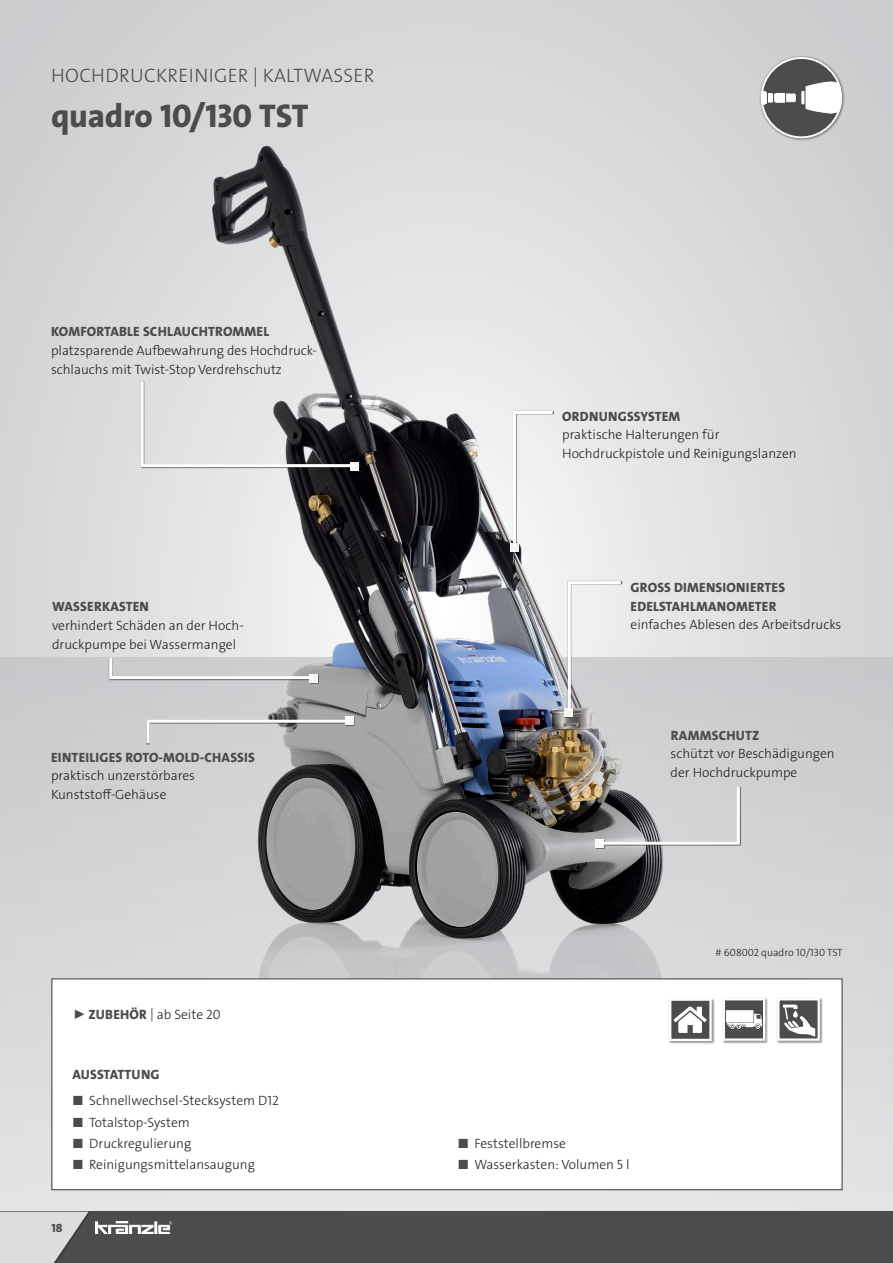
<style>
.page{position:relative;width:893px;height:1263px;background:#fff}
.page>*{position:absolute;margin:0;border:0;box-sizing:border-box;transform-origin:0 0}
.t1{font:33px "The Sans LP8 Ex Bld";letter-spacing:-.005em;color:#4b4c4d}
.t2{font:19.5px "The Sans LP3 Lig";letter-spacing:.015em;color:#4b4c4d}
.t3{font:13.5px/18.8px "The Sans LP3 Lig";color:#231f20}
.t4{font:13.5px "The Sans LP8 Ex Bld";letter-spacing:.015em;color:#4b4c4d}
.t5{font:12px "The Sans LP8 Ex Bld";color:#4b4c4d}
.t6{font:10.5px "The Sans LP3 Lig";color:#231f20}
.s1{font-family:"The Sans LP8 Ex Bld";color:#4b4c4d}
.s2{color:#4b4c4d}
</style>
<div class="page">
<div style="left:0;top:0;width:893px;height:1224px;background:#d4d5d7"></div>
<div style="left:0;top:657px;width:893px;height:606px;background:linear-gradient(to bottom,#c7c8ca,#e6e6e8)"></div>
<div style="left:0;top:1211px;width:893px;height:52px;background:#4b4c4d"></div>
<svg style="left:0;top:1211px;width:89px;height:52px"></svg>
<img style="left:95px;top:1221px;width:77px;height:12px">
<img style="left:52px;top:146px;width:791px;height:832px">
<div style="left:51px;top:978px;width:792px;height:212px;background:#fff;border:1px solid #4b4c4d"></div>
<div style="left:564px;top:581px;width:58px;height:137px;background:#231f20;opacity:.8"></div>
<svg style="left:566px;top:580px;width:58px;height:135px"></svg>
<div style="left:564px;top:708px;width:9px;height:9px;background:#f5f5f5"></div>
<div style="left:109px;top:657px;width:210px;height:27px;background:#231f20;opacity:.8"></div>
<svg style="left:108px;top:655px;width:208px;height:26px"></svg>
<div style="left:309px;top:674px;width:9px;height:9px;background:#f5f5f5"></div>
<div style="left:595px;top:786px;width:146px;height:63px;background:#231f20;opacity:.8"></div>
<svg style="left:596px;top:784px;width:145px;height:62px"></svg>
<div style="left:595px;top:839px;width:9px;height:9px;background:#f6f6f6"></div>
<div style="left:140px;top:381px;width:221px;height:91px;background:#231f20;opacity:.8"></div>
<svg style="left:139px;top:379px;width:218px;height:90px"></svg>
<div style="left:351px;top:462px;width:8px;height:9px;background:#f3f3f3"></div>
<div style="left:146px;top:716px;width:209px;height:29px;background:#231f20;opacity:.8"></div>
<svg style="left:145px;top:718px;width:208px;height:28px"></svg>
<div style="left:345px;top:716px;width:8px;height:9px;background:#f6f6f6"></div>
<div style="left:509px;top:411px;width:45px;height:142px;background:#f3f3f3"></div>
<svg style="left:511px;top:409px;width:45px;height:140px"></svg>
<div style="left:510px;top:543px;width:8px;height:9px;background:#f3f3f3"></div>
<div style="left:759px;top:56px;width:86px;height:85px;background:#231f20;opacity:.55"></div>
<div style="left:762px;top:58px;width:79px;height:79px;background:#4b4c4d;border-radius:50%"></div>
<div style="left:761px;top:57px;width:81px;height:81px;border:2px solid #fff;border-radius:50%"></div>
<svg style="left:762px;top:66px;width:81px;height:48px"></svg>
<div style="left:776px;top:997px;width:47px;height:47px;background:#231f20;opacity:.5"></div>
<div style="left:777px;top:998px;width:43px;height:43px;background:#4b4c4d;border:2px solid #fff"></div>
<svg style="left:783px;top:1004px;width:32px;height:32px"></svg>
<div style="left:668px;top:998px;width:47px;height:46px;background:#231f20;opacity:.5"></div>
<div style="left:669px;top:998px;width:43px;height:43px;background:#4b4c4d;border:2px solid #fff"></div>
<svg style="left:674px;top:1006px;width:33px;height:27px"></svg>
<div style="left:722px;top:997px;width:46px;height:47px;background:#231f20;opacity:.5"></div>
<div style="left:723px;top:998px;width:42px;height:43px;background:#4b4c4d;border:2px solid #fff"></div>
<svg style="left:726px;top:1010px;width:36px;height:19px"></svg>
<p class="t2" style="left:51px;top:63px;width:325px">HOCHDRUCKREINIGER | KALTWASSER</p>
<p class="t1" style="left:51px;top:94px;width:259px">quadro 10/130 TST</p>
<p class="t4" style="left:51px;top:323px;width:220px">KOMFORTABLE SCHLAUCHTROMMEL</p>
<p class="t3" style="left:51px;top:341px;width:267px">platzsparende Aufbewahrung des Hochdruck&shy;schlauchs mit Twist-Stop Verdrehschutz</p>
<p class="t4" style="left:52px;top:598px;width:98px">WASSERKASTEN</p>
<p class="t3" style="left:52px;top:616px;width:193px">verhindert Schäden an der Hoch-</p>
<p class="t3" style="left:52px;top:635px;width:186px">druckpumpe bei Wassermangel</p>
<p class="t4" style="left:51px;top:748px;width:205px">EINTEILIGES ROTO-MOLD-CHASSIS</p>
<p class="t3" style="left:51px;top:766px;width:145px">praktisch unzerstörbares</p>
<p class="t3" style="left:51px;top:785px;width:117px">Kunststoff-Gehäuse</p>
<p class="t3" style="left:72px;top:1005px;width:150px"><span class="s1">► ZUBEHÖR</span> | ab Seite 20</p>
<p class="t4" style="left:72px;top:1065px;width:89px">AUSSTATTUNG</p>
<p class="t3" style="left:72px;top:1091px;width:208px"><span class="s2">■</span> Schnellwechsel-Stecksystem D12</p>
<p class="t3" style="left:72px;top:1113px;width:119px"><span class="s2">■</span> Totalstop-System</p>
<p class="t3" style="left:72px;top:1134px;width:120px"><span class="s2">■</span> Druckregulierung</p>
<p class="t3" style="left:72px;top:1155px;width:184px"><span class="s2">■</span> Reinigungsmittelansaugung</p>
<p class="t5" style="left:51px;top:1220px;width:13px">18</p>
<p class="t4" style="left:562px;top:407px;width:120px">ORDNUNGSSYSTEM</p>
<p class="t3" style="left:562px;top:426px;width:159px">praktische Halterungen für</p>
<p class="t3" style="left:562px;top:444px;width:236px">Hochdruckpistole und Reinigungslanzen</p>
<p class="t4" style="left:631px;top:579px;width:156px">GROSS DIMENSIONIERTES</p>
<p class="t4" style="left:631px;top:597px;width:147px">EDELSTAHLMANOMETER</p>
<p class="t3" style="left:630px;top:615px;width:212px">einfaches Ablesen des Arbeitsdrucks</p>
<p class="t4" style="left:671px;top:726px;width:90px">RAMMSCHUTZ</p>
<p class="t3" style="left:671px;top:744px;width:166px">schützt vor Beschädigungen der Hochdruckpumpe</p>
<p class="t3" style="left:457px;top:1134px;width:110px"><span class="s2">■</span> Feststellbremse</p>
<p class="t3" style="left:457px;top:1155px;width:174px"><span class="s2">■</span> Wasserkasten: Volumen 5 l</p>
<p class="t6" style="left:716px;top:946px;width:129px"># 608002 quadro 10/130 TST</p>
</div>
